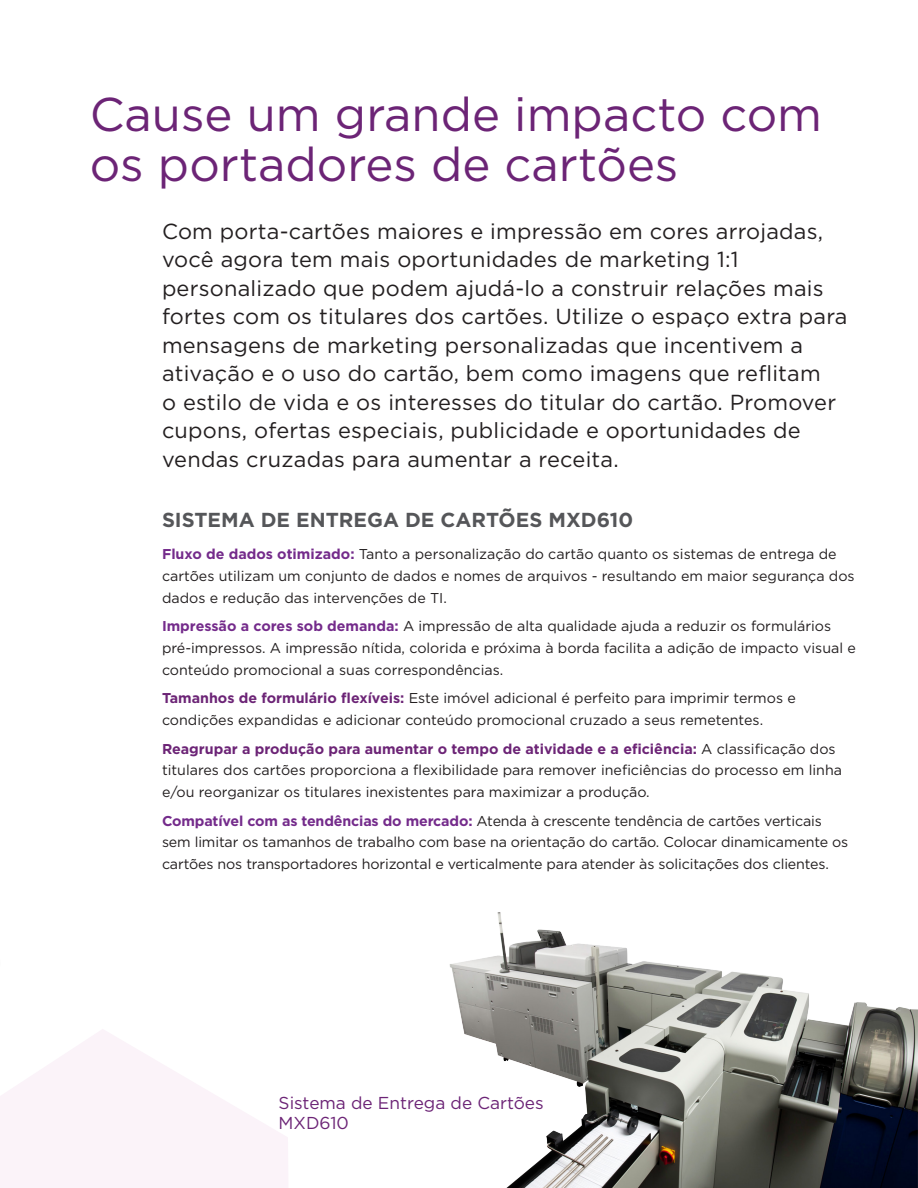
<style>
.page{position:relative;width:918px;height:1188px;background:#fff}
.page>*{position:absolute;margin:0;border:0;box-sizing:border-box;transform-origin:0 0}
.t1{font:47.25px/50.2px "Gotham";color:#6c2476}
.t2{font:21.75px/28.5px "Gotham";letter-spacing:.01em;color:#231f20}
.t3{font:700 20.25px "Gotham";color:#555659}
.t4{font:17.25px/20.2px "Gotham";color:#6c2476}
.t5{font:14.25px/21.8px "Gotham";color:#231f20}
.s1{font-weight:700;color:#742b8b}
.s2{font-weight:700;color:#6c2476}
</style>
<div class="page">
<svg style="left:0;top:1029px;width:288px;height:159px;fill:#fbf3f9"></svg>
<img style="left:449px;top:912px;width:469px;height:276px">
<hr style="left:0;top:709px;width:2px;height:339px;background:#fff">
<p class="t1" style="left:90px;top:88px;width:734px">Cause um grande impacto com os portadores de cartões</p>
<p class="t2" style="left:162px;top:216px;width:687px">Com porta-cartões maiores e impressão em cores arrojadas, você agora tem mais oportunidades de marketing 1:1 personalizado que podem ajudá-lo a construir relações mais fortes com os titulares dos cartões. Utilize o espaço extra para mensagens de marketing personalizadas que incentivem a ativação e o uso do cartão, bem como imagens que reflitam<br>o estilo de vida e os interesses do titular do cartão. Promover cupons, ofertas especiais, publicidade e oportunidades de vendas cruzadas para aumentar a receita.</p>
<p class="t3" style="left:162px;top:506px;width:473px">SISTEMA DE ENTREGA DE CARTÕES MXD610</p>
<p class="t5" style="left:162px;top:543px;width:694px"><span class="s1">Fluxo de dados otimizado:</span> Tanto a personalização do cartão quanto os sistemas de entrega de cartões utilizam um conjunto de dados e nomes de arquivos - resultando em maior segurança dos dados e redução das intervenções de TI.</p>
<p class="t5" style="left:162px;top:615px;width:695px"><span class="s1">Impressão a cores sob demanda:</span> A impressão de alta qualidade ajuda a reduzir os formulários pré-impressos. A impressão nítida, colorida e próxima à borda facilita a adição de impacto visual e conteúdo promocional a suas correspondências.</p>
<p class="t5" style="left:162px;top:687px;width:635px"><span class="s2">Tamanhos de formulário flexíveis:</span> Este imóvel adicional é perfeito para imprimir termos e condições expandidas e adicionar conteúdo promocional cruzado a seus remetentes.</p>
<p class="t5" style="left:162px;top:737px;width:682px"><span class="s2">Reagrupar a produção para aumentar o tempo de atividade e a eficiência:</span> A classificação dos titulares dos cartões proporciona a flexibilidade para remover ineficiências do processo em linha e/ou reorganizar os titulares inexistentes para maximizar a produção.</p>
<p class="t5" style="left:162px;top:809px;width:688px"><span class="s1">Compatível com as tendências do mercado:</span> Atenda à crescente tendência de cartões verticais sem limitar os tamanhos de trabalho com base na orientação do cartão. Colocar dinamicamente os cartões nos transportadores horizontal e verticalmente para atender às solicitações dos clientes.</p>
<p class="t4" style="left:279px;top:1093px;width:267px">Sistema de Entrega de Cartões<br>MXD610</p>
</div>
